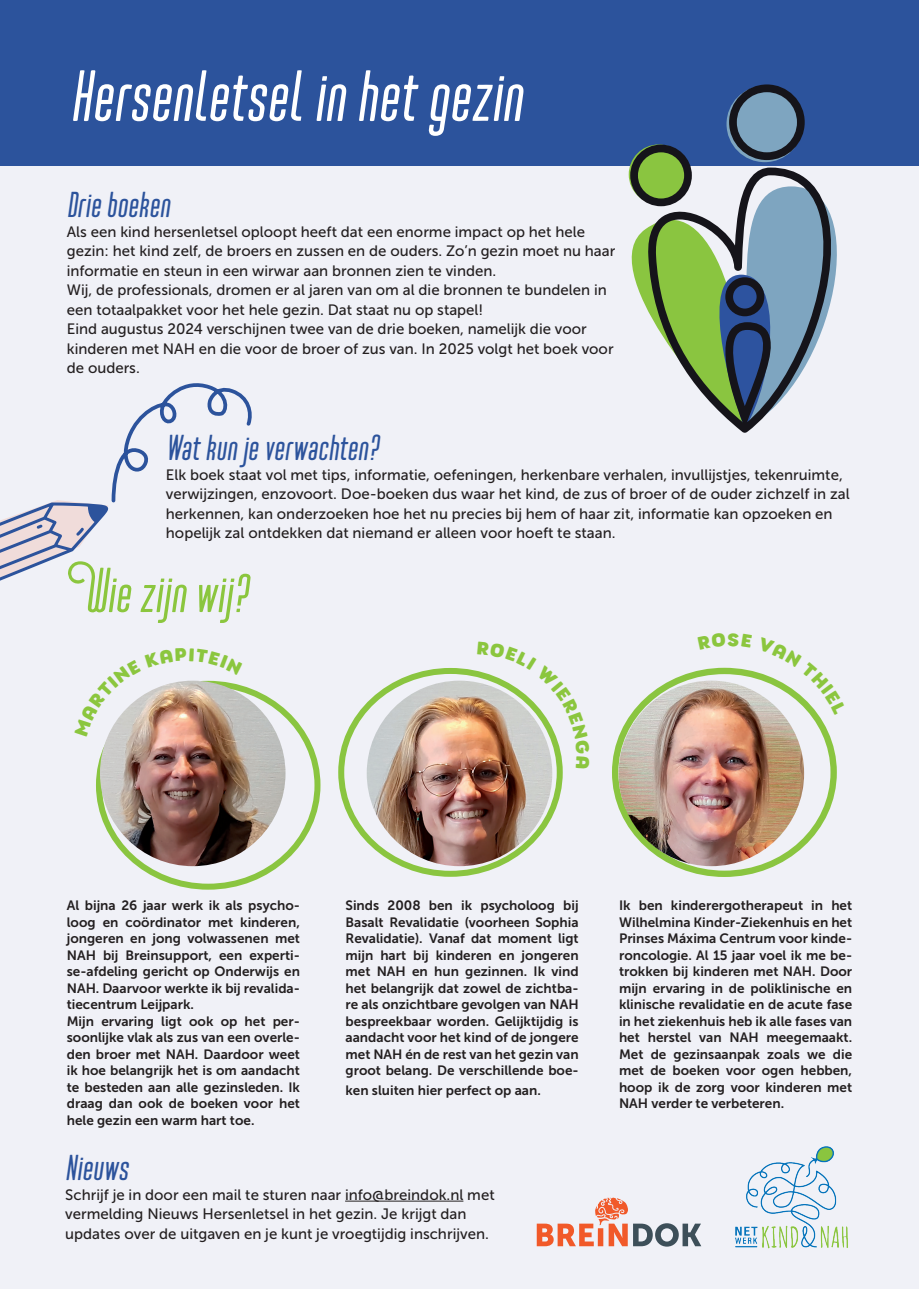
<style>
.page{position:relative;width:919px;height:1289px;background:#fff}
.page>*{position:absolute;margin:0;border:0;box-sizing:border-box;transform-origin:0 0}
.t1{font:72px "Buket Deco Basic";color:#fff}
.t2{font:54px "Buket Deco Basic";color:#8bc63e}
.t3{font:36px "Buket Deco Basic";color:#2c539c}
.t4{font:15px/19.5px "Museo Sans 500";color:#231f20}
.t5{font:13.5px/16.5px "Museo Sans 700";color:#231f20;text-align:justify}
</style>
<div class="page">
<div style="left:0;top:1px;width:918px;height:1287px;background:#f0f1f7"></div>
<svg style="left:536px;top:1197px;width:150px;height:49px"></svg>
<div style="left:0;top:0;width:918px;height:166px;background:#2c539c"></div>
<img style="left:686px;top:1146px;width:162px;height:103px">
<div style="left:338px;top:668px;width:224px;height:208px;border:6px solid #8ac540;border-radius:50%"></div>
<div style="left:96px;top:680px;width:224px;height:209px;border:6px solid #8ac540;border-radius:50%"></div>
<div style="left:612px;top:667px;width:224px;height:210px;border:6px solid #8ac540;border-radius:50%"></div>
<hr style="left:345px;top:1200px;width:118px;height:1px;background:#231f20">
<img style="left:100px;top:680px;width:185px;height:186px;border-radius:93px">
<img style="left:618px;top:680px;width:186px;height:186px;border-radius:93px">
<img style="left:366px;top:680px;width:186px;height:186px;border-radius:93px">
<svg style="left:0;top:383px;width:252px;height:198px"></svg>
<svg style="left:628px;top:84px;width:209px;height:345px"></svg>
<img style="left:108px;top:680px;width:135px;height:56px">
<svg style="left:477px;top:671px;width:86px;height:97px"></svg>
<svg style="left:697px;top:667px;width:122px;height:48px"></svg>
<h1 class="t1" style="left:70px;top:45px;width:454px">Hersenletsel in het gezin</h1>
<h3 class="t3" style="left:67px;top:179px;width:105px">Drie boeken</h3>
<p class="t4" style="left:67px;top:222px;width:550px">Als een kind hersenletsel oploopt heeft dat een enorme impact op het hele gezin: het kind zelf, de broers en zussen en de ouders. Zo’n gezin moet nu haar informatie en steun in een wirwar aan bronnen zien te vinden.<br>Wij, de professionals, dromen er al jaren van om al die bronnen te bundelen in een totaalpakket voor het hele gezin. Dat staat nu op stapel!<br>Eind augustus 2024 verschijnen twee van de drie boeken, namelijk die voor kinderen met NAH en die voor de broer of zus van. In 2025 volgt het boek voor de ouders.</p>
<h3 class="t3" style="left:166px;top:422px;width:214px">Wat kun je verwachten?</h3>
<p class="t4" style="left:166px;top:465px;width:685px">Elk boek staat vol met tips, informatie, oefeningen, herkenbare verhalen, invullijstjes, tekenruimte, verwijzingen, enzovoort. Doe-boeken dus waar het kind, de zus of broer of de ouder zichzelf in zal herkennen, kan onderzoeken hoe het nu precies bij hem of haar zit, informatie kan opzoeken en hopelijk zal ontdekken dat niemand er alleen voor hoeft te staan.</p>
<h2 class="t2" style="left:65px;top:555px;width:184px">Wie zijn wij?</h2>
<p class="t5" style="left:345px;top:897px;width:235px">Sinds 2008 ben ik psycholoog bij Basalt Revalidatie (voorheen Sophia Revalidatie). Vanaf dat moment ligt mijn hart bij kinderen en jongeren met NAH en hun gezinnen. Ik vind het belangrijk dat zowel de zichtba&shy;re als onzichtbare gevolgen van NAH bespreekbaar worden. Gelijktijdig is aandacht voor het kind of de jongere met NAH én de rest van het gezin van groot belang. De verschillende boe-</p>
<p class="t5" style="left:345px;top:1081px;width:197px">ken sluiten hier perfect op aan.</p>
<p class="t5" style="left:67px;top:897px;width:235px;text-align:left">Al bijna 26 jaar werk ik als psycho&shy;loog en coördinator met kinderen, jongeren en jong volwassenen met NAH bij Breinsupport, een experti&shy;se-afdeling gericht op Onderwijs en NAH. Daarvoor werkte ik bij revalida&shy;tiecentrum Leijpark.<br>Mijn ervaring ligt ook op het per&shy;soonlijke vlak als zus van een overle&shy;den broer met NAH. Daardoor weet ik hoe belangrijk het is om aandacht te besteden aan alle gezinsleden. Ik draag dan ook de boeken voor het hele gezin een warm hart toe.</p>
<p class="t5" style="left:619px;top:897px;width:235px">Ik ben kinderergotherapeut in het Wilhelmina Kinder-Ziekenhuis en het Prinses Máxima Centrum voor kinde&shy;roncologie. Al 15 jaar voel ik me be&shy;trokken bij kinderen met NAH. Door mijn ervaring in de poliklinische en klinische revalidatie en de acute fase in het ziekenhuis heb ik alle fases van het herstel van NAH meegemaakt.<br>Met de gezinsaanpak zoals we die met de boeken voor ogen hebben, hoop ik de zorg voor kinderen met NAH verder te verbeteren.</p>
<h3 class="t3" style="left:65px;top:1142px;width:65px">Nieuws</h3>
<p class="t4" style="left:65px;top:1184px;width:431px">Schrijf je in door een mail te sturen naar info@breindok.nl met vermelding Nieuws Hersenletsel in het gezin. Je krijgt dan updates over de uitgaven en je kunt je vroegtijdig inschrijven.</p>
</div>
